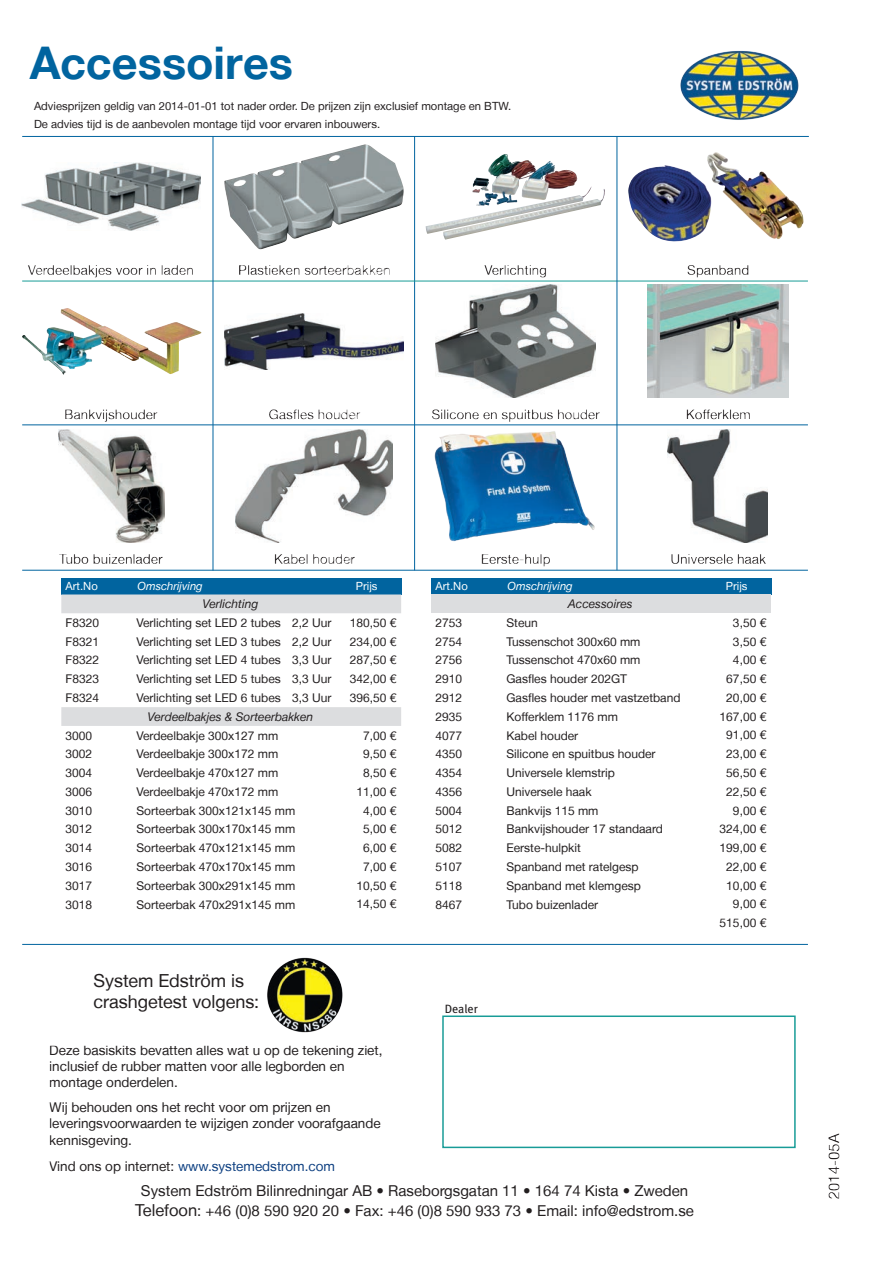
<style>
.page{position:relative;width:893px;height:1263px;background:#fff}
.page>*{position:absolute;margin:0;border:0;box-sizing:border-box;transform-origin:0 0}
.t1{font:700 45px "Helvetica Neue LT";color:#01649f}
.t2{font:18px/21.6px "Helvetica Neue LT";color:#231f20}
.t3{font:15px/19.8px "Helvetica Neue LT";color:#231f20;text-align:center}
.t4{font:13.5px/16.2px "Helvetica Neue LT";color:#231f20}
.t5{font:13.5px "Helvetica Neue LT";color:#0f4182}
.t6{font:12px/18.8px "Helvetica Neue LT";color:#231f20;text-align:justify}
.t7{font:italic 12px "Helvetica Neue LT";color:#231f20}
.t8{font:12px "Meta";letter-spacing:-.005em;color:#231f20}
.t9{font:11.25px/17.7px "Helvetica Neue LT";color:#231f20}
.t10{font:italic 11.25px "Helvetica Neue LT";color:#fff}
.t11{font:11.25px "Helvetica Neue LT";color:#fff}
.s1{color:#231f20}
.s2{font-size:16.5px}
</style>
<div class="page">
<img style="left:680px;top:50px;width:119px;height:70px">
<hr style="left:414px;top:136px;width:1px;height:434px;background:#01649f">
<hr style="left:22px;top:424px;width:786px;height:1px;background:#01649f">
<hr style="left:22px;top:281px;width:786px;height:1px;background:#189c97">
<hr style="left:22px;top:136px;width:787px;height:1px;background:#01649f">
<hr style="left:22px;top:570px;width:786px;height:1px;background:#01649f">
<hr style="left:213px;top:136px;width:1px;height:435px;background:#01649f">
<hr style="left:617px;top:136px;width:1px;height:434px;background:#01649f">
<img style="left:22px;top:308px;width:179px;height:67px">
<img style="left:647px;top:285px;width:142px;height:113px">
<img style="left:58px;top:429px;width:106px;height:113px">
<img style="left:434px;top:431px;width:161px;height:111px">
<hr style="left:22px;top:944px;width:786px;height:1px;background:#01649f">
<img style="left:22px;top:163px;width:179px;height:68px">
<img style="left:224px;top:144px;width:180px;height:106px">
<img style="left:488px;top:155px;width:91px;height:50px">
<img style="left:628px;top:152px;width:176px;height:90px">
<img style="left:668px;top:429px;width:100px;height:113px">
<img style="left:225px;top:313px;width:179px;height:56px">
<img style="left:435px;top:285px;width:161px;height:113px">
<img style="left:235px;top:429px;width:157px;height:113px">
<img style="left:267px;top:957px;width:76px;height:76px">
<div style="left:442px;top:1015px;width:354px;height:133px;background:#fff;border:2px solid #189c97"></div>
<div style="left:61px;top:578px;width:340px;height:16px;background:#01649f"></div>
<div style="left:431px;top:578px;width:340px;height:16px;background:#01649f"></div>
<svg style="left:61px;top:594px;width:340px;height:132px"></svg>
<div style="left:431px;top:594px;width:340px;height:19px;background:#dcdddf"></div>
<h1 class="t1" style="left:30px;top:35px;width:265px">Accessoires</h1>
<p class="t9" style="left:34px;top:97px;width:479px">Adviesprijzen geldig van 2014-01-01 tot nader order. De prijzen zijn exclusief montage en BTW.<br>De advies tijd is de aanbevolen montage tijd voor ervaren inbouwers.</p>
<p class="t4" style="left:28px;top:261px;width:167px">Verdeelbakjes voor in laden</p>
<p class="t4" style="left:238px;top:261px;width:154px">Plastieken sorteerbakken</p>
<p class="t4" style="left:484px;top:261px;width:64px">Verlichting</p>
<p class="t4" style="left:687px;top:261px;width:64px">Spanband</p>
<p class="t4" style="left:64px;top:406px;width:95px">Bankvijshouder</p>
<p class="t4" style="left:269px;top:406px;width:93px">Gasfles houder</p>
<p class="t4" style="left:432px;top:406px;width:169px">Silicone en spuitbus houder</p>
<p class="t4" style="left:686px;top:406px;width:67px">Kofferklem</p>
<p class="t4" style="left:59px;top:551px;width:105px">Tubo buizenlader</p>
<p class="t4" style="left:274px;top:551px;width:82px">Kabel houder</p>
<p class="t4" style="left:481px;top:551px;width:71px">Eerste-hulp</p>
<p class="t4" style="left:670px;top:551px;width:97px">Universele haak</p>
<p class="t11" style="left:66px;top:580px;width:34px">Art.No</p>
<p class="t10" style="left:138px;top:580px;width:67px">Omschrijving</p>
<p class="t11" style="left:356px;top:580px;width:23px">Prijs</p>
<p class="t11" style="left:435px;top:580px;width:34px">Art.No</p>
<p class="t10" style="left:507px;top:580px;width:67px">Omschrijving</p>
<p class="t11" style="left:726px;top:580px;width:23px">Prijs</p>
<p class="t7" style="left:202px;top:597px;width:57px">Verlichting</p>
<p class="t6" style="left:66px;top:613px;width:35px">F8320</p>
<p class="t6" style="left:136px;top:613px;width:196px">Verlichting set LED 2 tubes 2,2 Uur</p>
<p class="t6" style="left:66px;top:632px;width:35px">F8321</p>
<p class="t6" style="left:136px;top:632px;width:196px">Verlichting set LED 3 tubes 2,2 Uur</p>
<p class="t6" style="left:66px;top:651px;width:35px">F8322</p>
<p class="t6" style="left:136px;top:651px;width:196px">Verlichting set LED 4 tubes 3,3 Uur</p>
<p class="t6" style="left:66px;top:669px;width:35px">F8323</p>
<p class="t6" style="left:136px;top:669px;width:196px">Verlichting set LED 5 tubes 3,3 Uur</p>
<p class="t6" style="left:66px;top:688px;width:35px">F8324</p>
<p class="t6" style="left:136px;top:688px;width:196px">Verlichting set LED 6 tubes 3,3 Uur</p>
<p class="t7" style="left:148px;top:709px;width:167px">Verdeelbakjes &amp; Sorteerbakken</p>
<p class="t6" style="left:66px;top:726px;width:28px">3000</p>
<p class="t6" style="left:136px;top:726px;width:143px">Verdeelbakje 300x127 mm</p>
<p class="t6" style="left:66px;top:744px;width:28px">3002</p>
<p class="t6" style="left:136px;top:744px;width:143px">Verdeelbakje 300x172 mm</p>
<p class="t6" style="left:66px;top:763px;width:28px">3004</p>
<p class="t6" style="left:136px;top:763px;width:143px">Verdeelbakje 470x127 mm</p>
<p class="t6" style="left:66px;top:782px;width:28px">3006</p>
<p class="t6" style="left:136px;top:782px;width:143px">Verdeelbakje 470x172 mm</p>
<p class="t6" style="left:66px;top:801px;width:28px">3010</p>
<p class="t6" style="left:136px;top:801px;width:160px">Sorteerbak 300x121x145 mm</p>
<p class="t6" style="left:66px;top:820px;width:28px">3012</p>
<p class="t6" style="left:136px;top:820px;width:160px">Sorteerbak 300x170x145 mm</p>
<p class="t6" style="left:66px;top:838px;width:28px">3014</p>
<p class="t6" style="left:136px;top:838px;width:160px">Sorteerbak 470x121x145 mm</p>
<p class="t6" style="left:66px;top:857px;width:28px">3016</p>
<p class="t6" style="left:136px;top:857px;width:160px">Sorteerbak 470x170x145 mm</p>
<p class="t6" style="left:66px;top:876px;width:28px">3017</p>
<p class="t6" style="left:136px;top:876px;width:160px">Sorteerbak 300x291x145 mm</p>
<p class="t6" style="left:66px;top:895px;width:28px">3018</p>
<p class="t6" style="left:136px;top:895px;width:160px">Sorteerbak 470x291x145 mm</p>
<p class="t6" style="left:350px;top:613px;width:48px">180,50 € 234,00 € 287,50 € 342,00 € 396,50 €</p>
<p class="t6" style="left:356px;top:726px;width:42px;text-align:center">7,00 €<br>9,50 €<br>8,50 €<br>11,00 €<br>4,00 €<br>5,00 €<br>6,00 €<br>7,00 €<br>10,50 €<br>14,50 €</p>
<h2 class="t2" style="left:94px;top:969px;width:167px">System Edström is crashgetest volgens:</h2>
<p class="t4" style="left:49px;top:1042px;width:335px">Deze basiskits bevatten alles wat u op de tekening ziet, inclusief de rubber matten voor alle legborden en montage onderdelen.</p>
<p class="t4" style="left:49px;top:1099px;width:333px">Wij behouden ons het recht voor om prijzen en leveringsvoorwaarden te wijzigen zonder voorafgaande kennisgeving.</p>
<p class="t5" style="left:49px;top:1158px;width:287px"><span class="s1">Vind ons op internet:</span> www.systemedstrom.com</p>
<p class="t7" style="left:568px;top:597px;width:66px">Accessoires</p>
<p class="t6" style="left:435px;top:613px;width:28px">2753</p>
<p class="t6" style="left:506px;top:613px;width:33px">Steun</p>
<p class="t6" style="left:435px;top:632px;width:28px">2754</p>
<p class="t6" style="left:506px;top:632px;width:136px">Tussenschot 300x60 mm</p>
<p class="t6" style="left:435px;top:651px;width:28px">2756</p>
<p class="t6" style="left:506px;top:651px;width:136px">Tussenschot 470x60 mm</p>
<p class="t6" style="left:435px;top:669px;width:28px">2910</p>
<p class="t6" style="left:506px;top:669px;width:122px">Gasfles houder 202GT</p>
<p class="t6" style="left:435px;top:688px;width:28px">2912</p>
<p class="t6" style="left:506px;top:688px;width:176px">Gasfles houder met vastzetband</p>
<p class="t6" style="left:435px;top:707px;width:28px">2935</p>
<p class="t6" style="left:506px;top:707px;width:113px">Kofferklem 1176 mm</p>
<p class="t6" style="left:435px;top:726px;width:28px">4077</p>
<p class="t6" style="left:506px;top:726px;width:73px">Kabel houder</p>
<p class="t6" style="left:435px;top:744px;width:28px">4350</p>
<p class="t6" style="left:506px;top:744px;width:151px">Silicone en spuitbus houder</p>
<p class="t6" style="left:435px;top:763px;width:28px">4354</p>
<p class="t6" style="left:506px;top:763px;width:110px">Universele klemstrip</p>
<p class="t6" style="left:435px;top:782px;width:28px">4356</p>
<p class="t6" style="left:506px;top:782px;width:87px">Universele haak</p>
<p class="t6" style="left:435px;top:801px;width:28px">5004</p>
<p class="t6" style="left:506px;top:801px;width:94px">Bankvijs 115 mm</p>
<p class="t6" style="left:435px;top:820px;width:28px">5012</p>
<p class="t6" style="left:506px;top:820px;width:158px">Bankvijshouder 17 standaard</p>
<p class="t6" style="left:435px;top:838px;width:28px">5082</p>
<p class="t6" style="left:506px;top:838px;width:76px">Eerste-hulpkit</p>
<p class="t6" style="left:435px;top:857px;width:28px">5107</p>
<p class="t6" style="left:506px;top:857px;width:134px">Spanband met ratelgesp</p>
<p class="t6" style="left:435px;top:876px;width:28px">5118</p>
<p class="t6" style="left:506px;top:876px;width:136px">Spanband met klemgesp</p>
<p class="t6" style="left:435px;top:895px;width:28px">8467</p>
<p class="t6" style="left:506px;top:895px;width:93px">Tubo buizenlader</p>
<p class="t8" style="left:445px;top:1002px;width:34px">Dealer</p>
<p class="t3" style="left:135px;top:1180px;width:560px">System Edström Bilinredningar AB • Raseborgsgatan 11 • 164 74 Kista • Zweden<br><span class="s2">Telefoon</span>: +46 (0)8 590 920 20 • Fax: +46 (0)8 590 933 73 • Email: info@edstrom.se</p>
<p class="t6" style="left:720px;top:613px;width:48px;text-align:right">3,50 €<br>3,50 €<br>4,00 €<br>67,50 €<br>20,00 €<br>167,00 €<br>91,00 €<br>23,00 €<br>56,50 €<br>22,50 €<br>9,00 €<br>324,00 €<br>199,00 €<br>22,00 €<br>10,00 €<br>9,00 €<br>515,00 €</p>
<p class="t3" style="left:824px;top:1199px;width:67px;rotate:-90deg">2014-05A</p>
</div>
